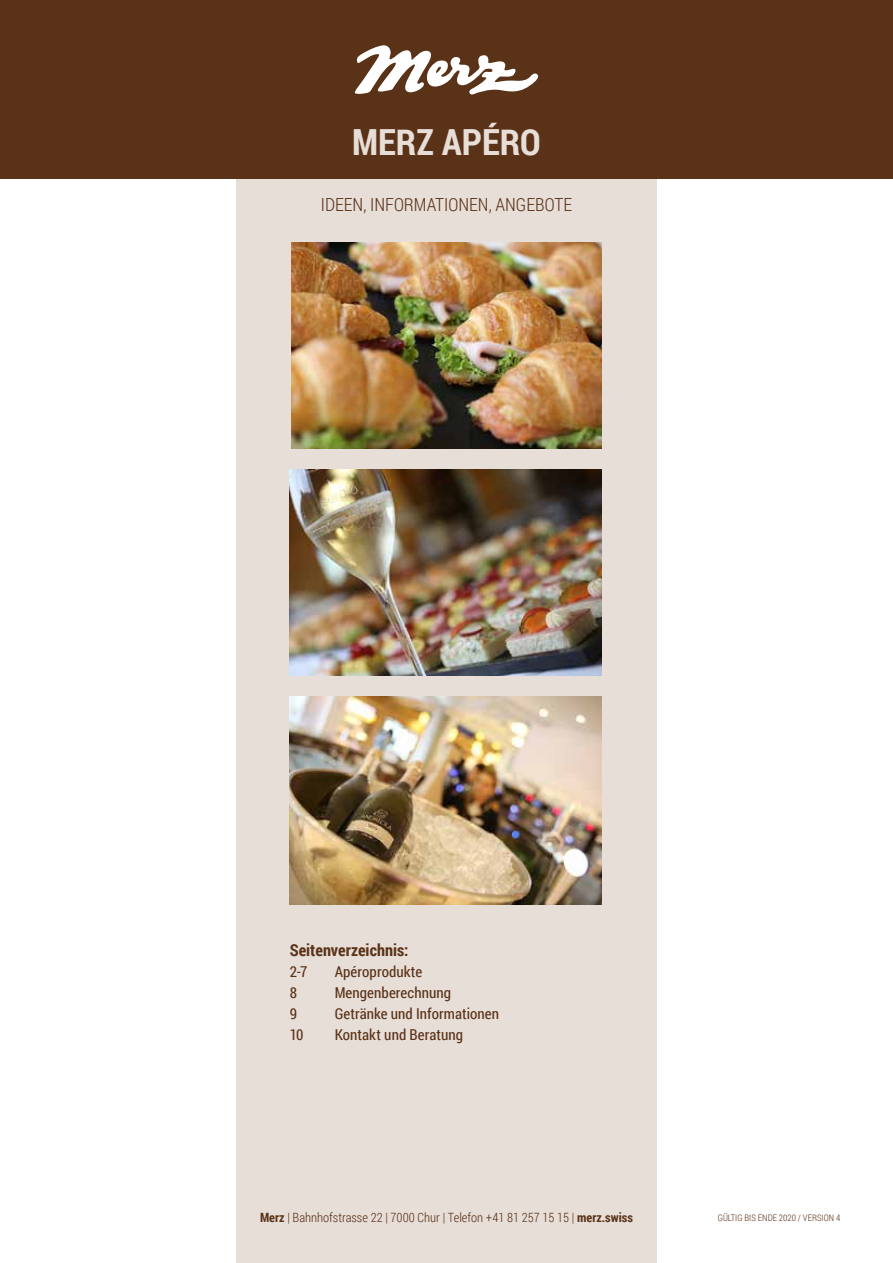
<style>
.page{position:relative;width:893px;height:1263px;background:#fff}
.page>*{position:absolute;margin:0;border:0;box-sizing:border-box;transform-origin:0 0}
.t1{font:700 36px "Roboto Condensed";color:#e7ded8}
.t2{font:300 18px "Roboto Condensed";color:#5a3217}
.t3{font:700 16.5px "Roboto Condensed";letter-spacing:.005em;color:#5a3217}
.t4{font:15px "Roboto Condensed";letter-spacing:.005em;color:#5a3217}
.t5{font:300 12.75px "Roboto Condensed";color:#5a3217}
.t6{font:300 9px "Roboto Condensed";color:#5a3217}
.s1{font-weight:700}
</style>
<div class="page">
<div style="left:236px;top:0;width:421px;height:1263px;background:#e7ded8"></div>
<div style="left:0;top:0;width:893px;height:178px;background:#5a3217"></div>
<svg style="left:354px;top:45px;width:185px;height:50px"></svg>
<img style="left:292px;top:242px;width:310px;height:206px">
<img style="left:290px;top:469px;width:312px;height:206px">
<img style="left:290px;top:697px;width:312px;height:208px">
<h1 class="t1" style="left:352px;top:116px;width:190px">MERZ APÉRO</h1>
<p class="t2" style="left:321px;top:192px;width:253px">IDEEN, INFORMATIONEN, ANGEBOTE</p>
<p class="t3" style="left:290px;top:938px;width:120px">Seitenverzeichnis:</p>
<p class="t4" style="left:290px;top:961px;width:19px">2-7</p>
<p class="t4" style="left:335px;top:961px;width:89px">Apéroprodukte</p>
<p class="t4" style="left:290px;top:982px;width:9px">8</p>
<p class="t4" style="left:335px;top:982px;width:118px">Mengenberechnung</p>
<p class="t4" style="left:290px;top:1003px;width:9px">9</p>
<p class="t4" style="left:335px;top:1003px;width:166px">Getränke und Informationen</p>
<p class="t4" style="left:290px;top:1024px;width:15px">10</p>
<p class="t4" style="left:335px;top:1024px;width:130px">Kontakt und Beratung</p>
<p class="t5" style="left:260px;top:1209px;width:374px"><span class="s1">Merz</span> | Bahnhofstrasse 22 | 7000 Chur | Telefon +41 81 257 15 15 | <span class="s1">merz.swiss</span></p>
<p class="t6" style="left:718px;top:1211px;width:124px">GÜLTIG BIS ENDE 2020 / VERSION 4</p>
</div>
